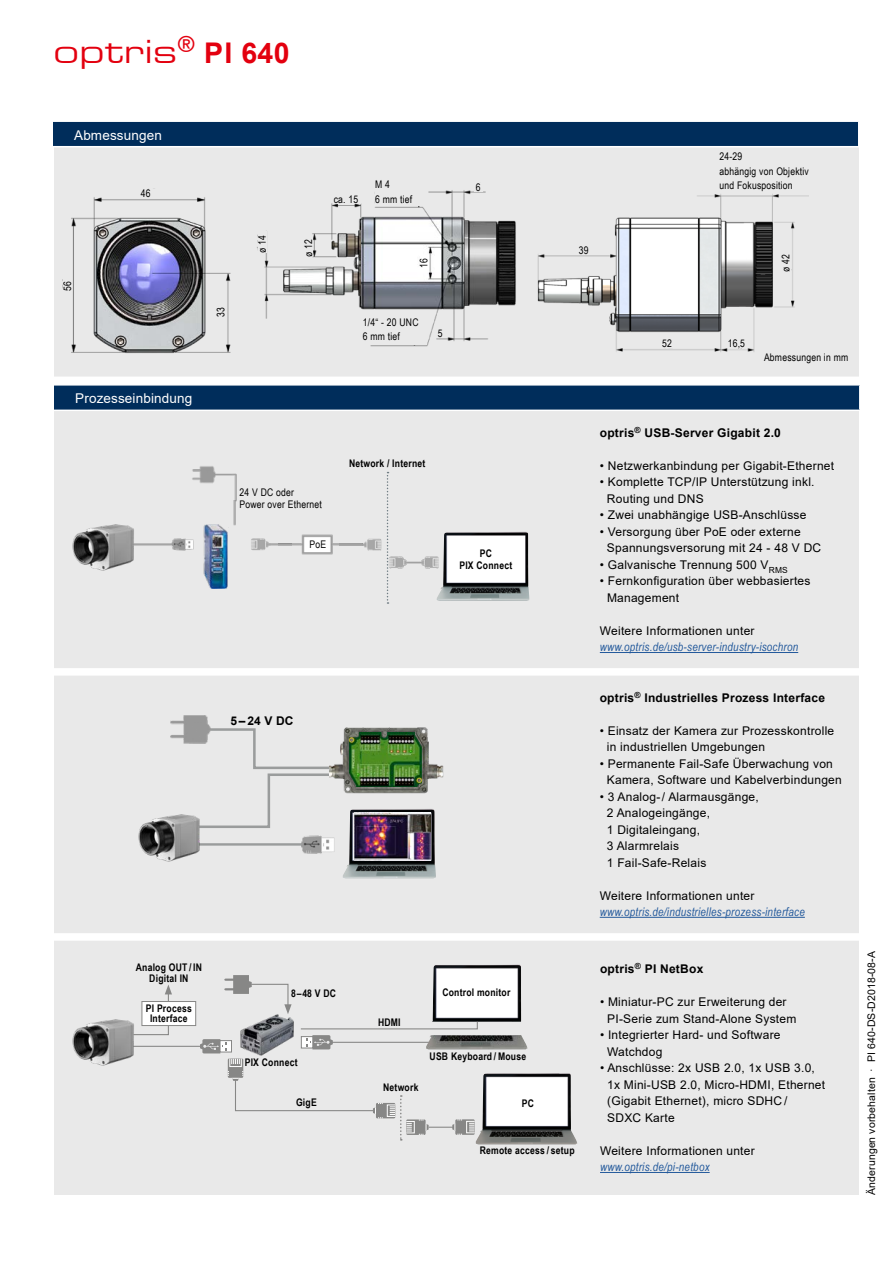
<style>
.page{position:relative;width:893px;height:1263px;background:#fff}
.page>*{position:absolute;margin:0;border:0;box-sizing:border-box;transform-origin:0 0}
.t1{font:31.5px "Eurostile Ex Two Normal";letter-spacing:.01em;color:#e3000f}
.t2{font:13.5px "Arial";letter-spacing:.01em;color:#fff}
.t3{font:12px/16.5px "Arial";letter-spacing:.02em;color:#000}
.t4{font:italic 12px "Arial Narrow";letter-spacing:.02em;color:#245a9c}
.t5{font:700 12px "Arial";letter-spacing:.02em;color:#000}
.t6{font:700 10.5px/10.5px "Arial Narrow";letter-spacing:.02em;color:#000;text-align:center}
.t7{font:10.5px/14.2px "Arial Narrow";letter-spacing:.02em;color:#000}
.t8{font:10.5px "Arial";letter-spacing:.01em;color:#000}
.s1{font-family:"Arial";font-weight:700;font-size:28.5px}
</style>
<div class="page">
<div style="left:54px;top:140px;width:805px;height:1055px;background:#e9e9e9"></div>
<div style="left:53px;top:121px;width:806px;height:26px;background:#002d5b"></div>
<hr style="left:53px;top:120px;width:806px;height:2px;background:#fff">
<svg style="left:858px;top:122px;width:1px;height:24px"></svg>
<hr style="left:53px;top:146px;width:806px;height:1px;background:#fff">
<div style="left:54px;top:385px;width:806px;height:25px;background:#002d5b"></div>
<hr style="left:54px;top:384px;width:806px;height:2px;background:#fff">
<svg style="left:859px;top:386px;width:1px;height:24px"></svg>
<hr style="left:54px;top:410px;width:806px;height:1px;background:#fff">
<div style="left:40px;top:377px;width:821px;height:7px;background:#fff"></div>
<img style="left:257px;top:190px;width:259px;height:157px">
<div style="left:375px;top:181px;width:51px;height:25px;background:#e9e9e9"></div>
<div style="left:474px;top:183px;width:9px;height:8px;background:#e9e9e9"></div>
<div style="left:363px;top:318px;width:63px;height:27px;background:#e9e9e9"></div>
<div style="left:334px;top:196px;width:27px;height:8px;background:#e9e9e9"></div>
<div style="left:438px;top:329px;width:8px;height:9px;background:#e9e9e9"></div>
<div style="left:258px;top:231px;width:9px;height:22px;background:#e9e9e9"></div>
<div style="left:305px;top:236px;width:8px;height:21px;background:#e9e9e9"></div>
<div style="left:420px;top:255px;width:8px;height:13px;background:#fff"></div>
<img style="left:62px;top:188px;width:169px;height:165px">
<div style="left:217px;top:300px;width:8px;height:17px;background:#e9e9e9"></div>
<div style="left:64px;top:274px;width:8px;height:17px;background:#e9e9e9"></div>
<div style="left:141px;top:189px;width:17px;height:9px;background:#e9e9e9"></div>
<img style="left:537px;top:194px;width:272px;height:158px">
<div style="left:579px;top:246px;width:13px;height:9px;background:#e9e9e9"></div>
<div style="left:662px;top:340px;width:13px;height:8px;background:#e9e9e9"></div>
<div style="left:728px;top:340px;width:21px;height:8px;background:#e9e9e9"></div>
<div style="left:782px;top:250px;width:8px;height:22px;background:#e9e9e9"></div>
<hr style="left:600px;top:1172px;width:110px;height:1px;background:#245a9c">
<hr style="left:600px;top:917px;width:205px;height:1px;background:#245a9c">
<div style="left:47px;top:668px;width:821px;height:8px;background:#fff"></div>
<hr style="left:600px;top:652px;width:198px;height:1px;background:#245a9c">
<div style="left:45px;top:933px;width:820px;height:8px;background:#fff"></div>
<img style="left:475px;top:1073px;width:102px;height:71px">
<img style="left:262px;top:1014px;width:32px;height:7px">
<svg style="left:224px;top:975px;width:68px;height:39px"></svg>
<hr style="left:132px;top:1046px;width:88px;height:1px;background:#878786">
<img style="left:432px;top:964px;width:89px;height:58px">
<img style="left:478px;top:1035px;width:50px;height:14px">
<svg style="left:200px;top:1021px;width:278px;height:119px"></svg>
<svg style="left:143px;top:985px;width:29px;height:51px"></svg>
<div style="left:141px;top:1001px;width:55px;height:25px;background:#fff;border:1px solid #878786"></div>
<img style="left:72px;top:1015px;width:71px;height:51px">
<img style="left:436px;top:531px;width:93px;height:70px">
<svg style="left:387px;top:472px;width:1px;height:132px"></svg>
<img style="left:388px;top:501px;width:54px;height:86px">
<img style="left:291px;top:534px;width:48px;height:21px">
<img style="left:339px;top:538px;width:43px;height:13px">
<img style="left:251px;top:538px;width:40px;height:12px">
<img style="left:192px;top:466px;width:45px;height:34px">
<div style="left:192px;top:493px;width:41px;height:34px;background:#e9e9e9"></div>
<img style="left:233px;top:500px;width:4px;height:25px">
<img style="left:203px;top:525px;width:33px;height:63px">
<img style="left:144px;top:538px;width:50px;height:13px">
<img style="left:72px;top:524px;width:72px;height:47px">
<svg style="left:196px;top:727px;width:134px;height:102px"></svg>
<img style="left:302px;top:835px;width:33px;height:19px">
<img style="left:170px;top:715px;width:40px;height:28px">
<img style="left:330px;top:727px;width:114px;height:67px">
<img style="left:346px;top:732px;width:79px;height:55px">
<img style="left:343px;top:809px;width:93px;height:69px">
<img style="left:354px;top:813px;width:76px;height:47px">
<hr style="left:199px;top:843px;width:103px;height:3px;background:#9a9c9c">
<img style="left:138px;top:811px;width:61px;height:51px">
<h1 class="t1" style="left:54px;top:30px;width:237px">optris<sup>®</sup> <span class="s1">PI 640</span></h1>
<p class="t2" style="left:74px;top:125px;width:89px">Abmessungen</p>
<p class="t7" style="left:60px;top:291px;width:11px;rotate:-90deg">56</p>
<p class="t7" style="left:141px;top:186px;width:11px">46</p>
<p class="t2" style="left:75px;top:389px;width:118px">Prozesseinbindung</p>
<p class="t7" style="left:213px;top:317px;width:11px;rotate:-90deg">33</p>
<p class="t7" style="left:255px;top:253px;width:19px;rotate:-90deg">ø 14</p>
<p class="t7" style="left:301px;top:257px;width:19px;rotate:-90deg">ø 12</p>
<p class="t7" style="left:334px;top:192px;width:26px">ca. 15</p>
<p class="t7" style="left:375px;top:177px;width:39px">M 4<br>6 mm tief</p>
<p class="t7" style="left:476px;top:179px;width:6px">6</p>
<p class="t7" style="left:416px;top:268px;width:11px;rotate:-90deg">16</p>
<p class="t7" style="left:363px;top:314px;width:57px">1/4“ - 20 UNC<br>6 mm tief</p>
<p class="t7" style="left:438px;top:326px;width:6px">5</p>
<p class="t7" style="left:240px;top:486px;width:84px;line-height:12px">24 V DC oder<br>Power over Ethernet</p>
<p class="t7" style="left:310px;top:537px;width:18px">PoE</p>
<p class="t6" style="left:349px;top:457px;width:78px">Network / Internet</p>
<p class="t6" style="left:459px;top:546px;width:54px;line-height:12px">PC<br>PIX Connect</p>
<p class="t5" style="left:231px;top:712px;width:64px">5–24 V DC</p>
<p class="t7" style="left:579px;top:243px;width:11px">39</p>
<p class="t7" style="left:719px;top:149px;width:91px">24-29<br>abhängig von Objektiv und Fokusposition</p>
<p class="t7" style="left:778px;top:272px;width:19px;rotate:-90deg">ø 42</p>
<p class="t7" style="left:662px;top:336px;width:11px">52</p>
<p class="t7" style="left:728px;top:336px;width:19px">16,5</p>
<p class="t7" style="left:764px;top:350px;width:86px">Abmessungen in mm</p>
<p class="t5" style="left:600px;top:424px;width:183px">optris<sup>®</sup> USB-Server Gigabit 2.0</p>
<p class="t3" style="left:600px;top:457px;width:236px">• Netzwerkanbindung per Gigabit-Ethernet</p>
<p class="t3" style="left:607px;top:474px;width:209px;text-indent:-7px">• Komplette TCP/IP Unterstützung inkl.<br>Routing und DNS</p>
<p class="t3" style="left:600px;top:507px;width:208px">• Zwei unabhängige USB-Anschlüsse</p>
<p class="t3" style="left:607px;top:523px;width:216px;text-indent:-7px">• Versorgung über PoE oder externe<br>Spannungsversorung mit 24 - 48 V DC</p>
<p class="t3" style="left:600px;top:556px;width:190px">• Galvanische Trennung 500 V<sub>RMS</sub></p>
<p class="t3" style="left:607px;top:573px;width:205px;text-indent:-7px">• Fernkonfiguration über webbasiertes<br>Management</p>
<p class="t3" style="left:600px;top:622px;width:156px">Weitere Informationen unter</p>
<p class="t4" style="left:600px;top:639px;width:200px">www.optris.de/usb-server-industry-isochron</p>
<p class="t5" style="left:600px;top:689px;width:227px">optris<sup>®</sup> Industrielles Prozess Interface</p>
<p class="t3" style="left:607px;top:722px;width:229px;text-indent:-7px">• Einsatz der Kamera zur Prozesskontrolle in industriellen Umgebungen</p>
<p class="t3" style="left:607px;top:755px;width:236px;text-indent:-7px">• Permanente Fail-Safe Überwachung von<br>Kamera, Software und Kabelverbindungen</p>
<p class="t3" style="left:607px;top:788px;width:153px;text-indent:-7px">• 3 Analog- / Alarmausgänge,<br>2 Analogeingänge,<br>1 Digitaleingang,<br>3 Alarmrelais<br>1 Fail-Safe-Relais</p>
<p class="t3" style="left:600px;top:887px;width:156px">Weitere Informationen unter</p>
<p class="t4" style="left:600px;top:903px;width:207px">www.optris.de/industrielles-prozess-interface</p>
<p class="t6" style="left:136px;top:962px;width:68px">Analog OUT / IN<br>Digital IN</p>
<p class="t6" style="left:146px;top:1002px;width:47px">PI Process<br>Interface</p>
<p class="t6" style="left:291px;top:988px;width:47px">8–48 V DC</p>
<p class="t6" style="left:245px;top:1057px;width:54px">PIX Connect</p>
<p class="t6" style="left:296px;top:1097px;width:22px">GigE</p>
<p class="t6" style="left:378px;top:1016px;width:24px">HDMI</p>
<p class="t6" style="left:383px;top:1082px;width:37px">Network</p>
<p class="t6" style="left:442px;top:987px;width:69px">Control monitor</p>
<p class="t6" style="left:430px;top:1050px;width:98px">USB Keyboard /Mouse</p>
<p class="t6" style="left:522px;top:1097px;width:14px">PC</p>
<p class="t6" style="left:480px;top:1145px;width:96px">Remote access / setup</p>
<p class="t5" style="left:600px;top:960px;width:105px">optris<sup>®</sup> PI NetBox</p>
<p class="t3" style="left:607px;top:994px;width:191px;text-indent:-7px">• Miniatur-PC zur Erweiterung der<br>PI-Serie zum Stand-Alone System</p>
<p class="t3" style="left:607px;top:1027px;width:175px;text-indent:-7px">• Integrierter Hard- und Software<br>Watchdog</p>
<p class="t3" style="left:607px;top:1060px;width:220px;text-indent:-7px">• Anschlüsse: 2x USB 2.0, 1x USB 3.0,<br>1x Mini-USB 2.0, Micro-HDMI, Ethernet (Gigabit Ethernet), micro SDHC /<br>SDXC Karte</p>
<p class="t3" style="left:600px;top:1142px;width:156px">Weitere Informationen unter</p>
<p class="t4" style="left:600px;top:1158px;width:111px">www.optris.de/pi-netbox</p>
<p class="t8" style="left:864px;top:1195px;width:245px;rotate:-90deg">Änderungen vorbehalten · PI 640-DS-D2018-08-A</p>
</div>
